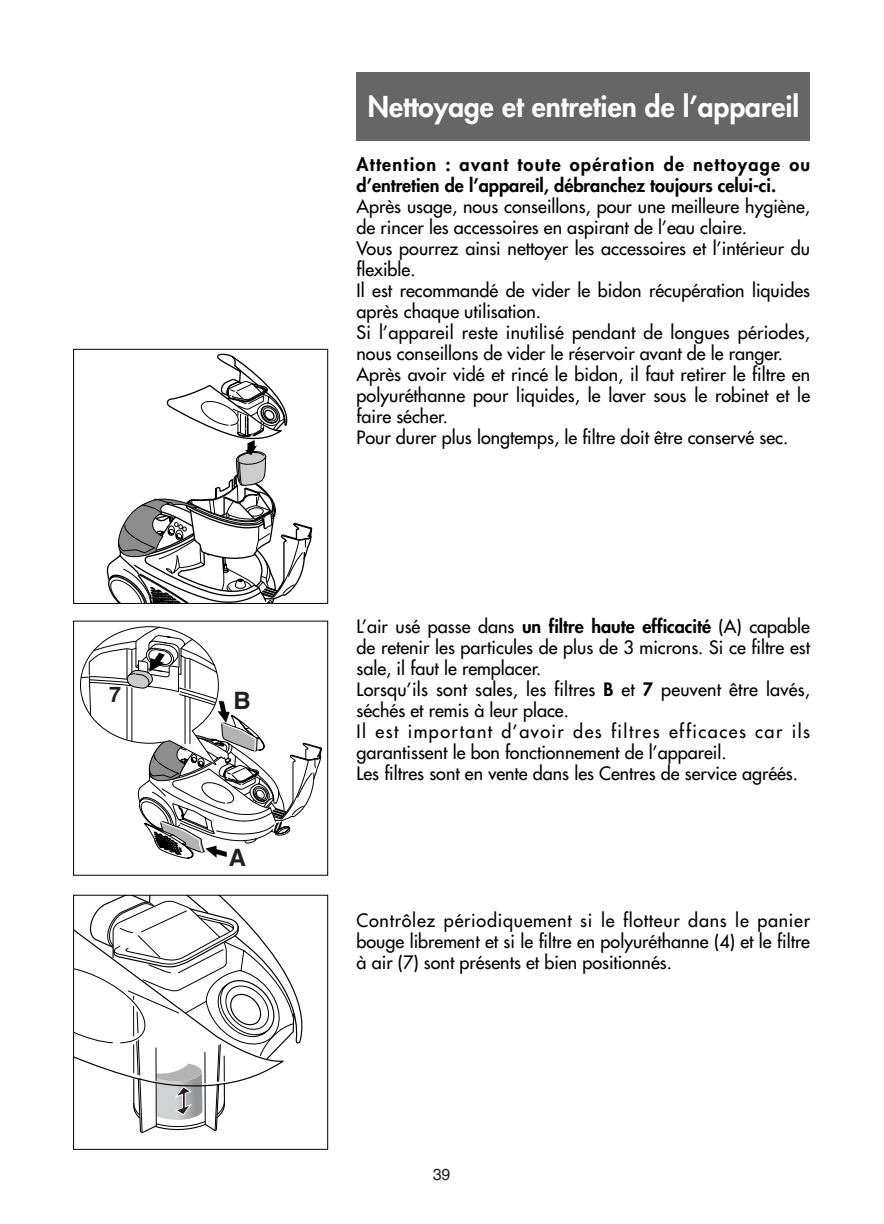
<style>
.page{position:relative;width:884px;height:1224px;background:#fff}
.page>*{position:absolute;margin:0;border:0;box-sizing:border-box;transform-origin:0 0}
.t1{font:800 28px "Futura";color:#fff}
.t2{font:700 24px "Helvetica";color:#231f20}
.t3{font:700 21.6px "Helvetica";color:#231f20}
.t4{font:18px/21px "Futura";color:#000}
.t5{font:800 18px/21px "Futura";color:#000}
.t6{font:16px "Helvetica";color:#231f20}
.s1{font-weight:800}
</style>
<div class="page">
<div style="left:357px;top:73px;width:453px;height:68px;background:#666"></div>
<svg style="left:106px;top:353px;width:207px;height:249px"></svg>
<div style="left:73px;top:349px;width:255px;height:255px;border:1px solid #000"></div>
<svg style="left:80px;top:626px;width:242px;height:233px"></svg>
<div style="left:73px;top:621px;width:255px;height:255px;border:1px solid #000"></div>
<svg style="left:75px;top:897px;width:227px;height:237px"></svg>
<div style="left:73px;top:895px;width:255px;height:255px;border:1px solid #000"></div>
<p class="t3" style="left:109px;top:687px;width:14px">7</p>
<h2 class="t2" style="left:233px;top:692px;width:19px">B</h2>
<h2 class="t2" style="left:229px;top:849px;width:19px">A</h2>
<h1 class="t1" style="left:368px;top:94px;width:433px">Nettoyage et entretien de l’appareil</h1>
<p class="t5" style="left:357px;top:156px;width:455px">Attention : avant toute opération de nettoyage ou d’entretien de l’appareil, débranchez toujours celui-ci.</p>
<p class="t4" style="left:357px;top:197px;width:455px">Après usage, nous conseillons, pour une meilleure hygiène, de rincer les accessoires en aspirant de l’eau claire.<br>Vous pourrez ainsi nettoyer les accessoires et l’intérieur du flexible.<br>Il est recommandé de vider le bidon récupération liquides après chaque utilisation.<br>Si l’appareil reste inutilisé pendant de longues périodes, nous conseillons de vider le réservoir avant de le ranger.<br>Après avoir vidé et rincé le bidon, il faut retirer le filtre en polyuréthanne pour liquides, le laver sous le robinet et le faire sécher.<br>Pour durer plus longtemps, le filtre doit être conservé sec.</p>
<p class="t4" style="left:357px;top:617px;width:455px">L’air usé passe dans <span class="s1">un filtre haute efficacité</span> (A) capable de retenir les particules de plus de 3 microns. Si ce filtre est sale, il faut le remplacer.<br>Lorsqu’ils sont sales, les filtres <span class="s1">B</span> et <span class="s1">7</span> peuvent être lavés, séchés et remis à leur place.<br>Il est important d’avoir des filtres efficaces car ils garantissent le bon fonctionnement de l’appareil.<br>Les filtres sont en vente dans les Centres de service agréés.</p>
<p class="t4" style="left:357px;top:911px;width:455px;text-align:justify">Contrôlez périodiquement si le flotteur dans le panier bouge librement et si le filtre en polyuréthanne (4) et le filtre à air (7) sont présents et bien positionnés.</p>
<p class="t6" style="left:433px;top:1168px;width:19px">39</p>
</div>
